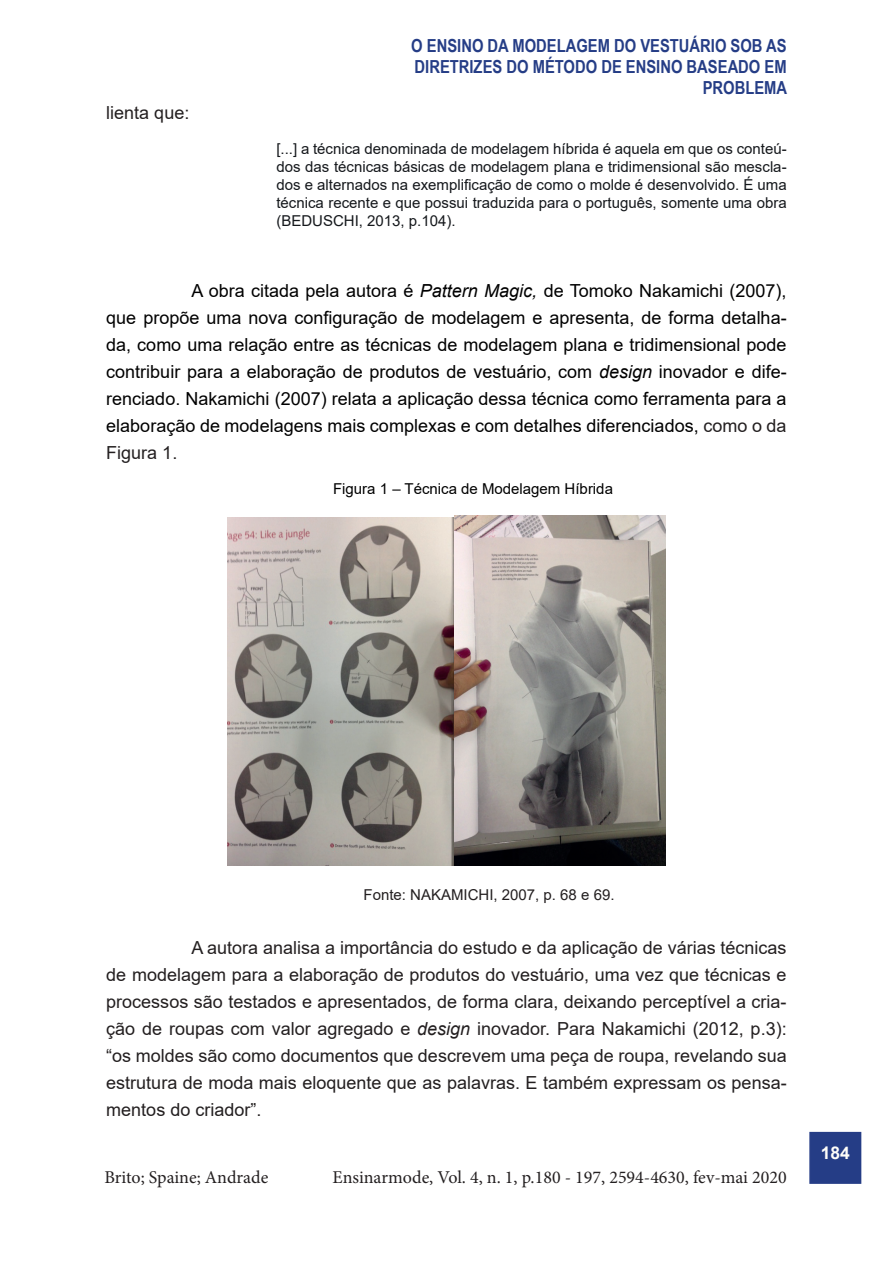
<style>
.page{position:relative;width:893px;height:1263px;background:#fff}
.page>*{position:absolute;margin:0;border:0;box-sizing:border-box;transform-origin:0 0}
.t1{font:18px/27px "Arial";color:#231f20;text-align:justify}
.t2{font:18px/27px "Arial";color:#000001;text-align:justify}
.t3{font:700 18px/21px "Arial Narrow";color:#253d86;text-align:right}
.t4{font:18px "Minion Pro";color:#231f20}
.t5{font:700 17.55px "Arial";color:#fffefa}
.t6{font:15px/18px "Arial";color:#15181c;text-align:justify}
.t7{font:15px "Arial";color:#000001}
.t8{font:15px "Arial";color:#231f20}
.s1{font-style:italic}
.s2{color:#231f20}
</style>
<div class="page">
<div style="left:809px;top:1132px;width:52px;height:52px;background:#253d86;border:2px solid #253d86"></div>
<img style="left:228px;top:516px;width:437px;height:349px">
<p class="t1" style="left:106px;top:99px;width:85px">lienta que:</p>
<p class="t3" style="left:411px;top:34px;width:377px">O ENSINO DA MODELAGEM DO VESTUÁRIO SOB AS<br>DIRETRIZES DO MÉTODO DE ENSINO BASEADO EM<br>PROBLEMA</p>
<p class="t6" style="left:276px;top:140px;width:512px">[...] a técnica denominada de modelagem híbrida é aquela em que os conteú&shy;dos das técnicas básicas de modelagem plana e tridimensional são mescla&shy;dos e alternados na exemplificação de como o molde é desenvolvido. É uma técnica recente e que possui traduzida para o português, somente uma obra (BEDUSCHI, 2013, p.104).</p>
<p class="t2" style="left:106px;top:277px;width:682px;text-indent:85px">A obra citada pela autora é <span class="s1">Pattern Magic,</span> de Tomoko Nakamichi (2007), que propõe uma nova configuração de modelagem e apresenta, de forma detalha&shy;da, como uma relação entre as técnicas de modelagem plana e tridimensional pode contribuir para a elaboração de produtos de vestuário, com <span class="s1">design</span> inovador e dife&shy;renciado. Nakamichi (2007) relata a aplicação dessa técnica como ferramenta para a elaboração de modelagens mais complexas e com detalhes diferenciados, <span class="s2">como o da Figura 1.</span></p>
<p class="t7" style="left:333px;top:478px;width:281px">Figura 1 – Técnica de Modelagem Híbrida</p>
<p class="t8" style="left:363px;top:884px;width:252px">Fonte: NAKAMICHI, 2007, p. 68 e 69.</p>
<p class="t1" style="left:106px;top:934px;width:682px;text-indent:85px">A autora analisa a importância do estudo e da aplicação de várias técnicas de modelagem para a elaboração de produtos do vestuário, uma vez que técnicas e processos são testados e apresentados, de forma clara, deixando perceptível a cria&shy;ção de roupas com valor agregado e <span class="s1">design</span> inovador. Para Nakamichi (2012, p.3): “os moldes são como documentos que descrevem uma peça de roupa, revelando sua estrutura de moda mais eloquente que as palavras. E também expressam os pensa&shy;mentos do criador”.</p>
<p class="t4" style="left:104px;top:1165px;width:165px">Brito; Spaine; Andrade</p>
<p class="t4" style="left:332px;top:1165px;width:456px">Ensinarmode, Vol. 4, n. 1, p.180 - 197, 2594-4630, fev-mai 2020</p>
<p class="t5" style="left:821px;top:1140px;width:31px">184</p>
</div>
